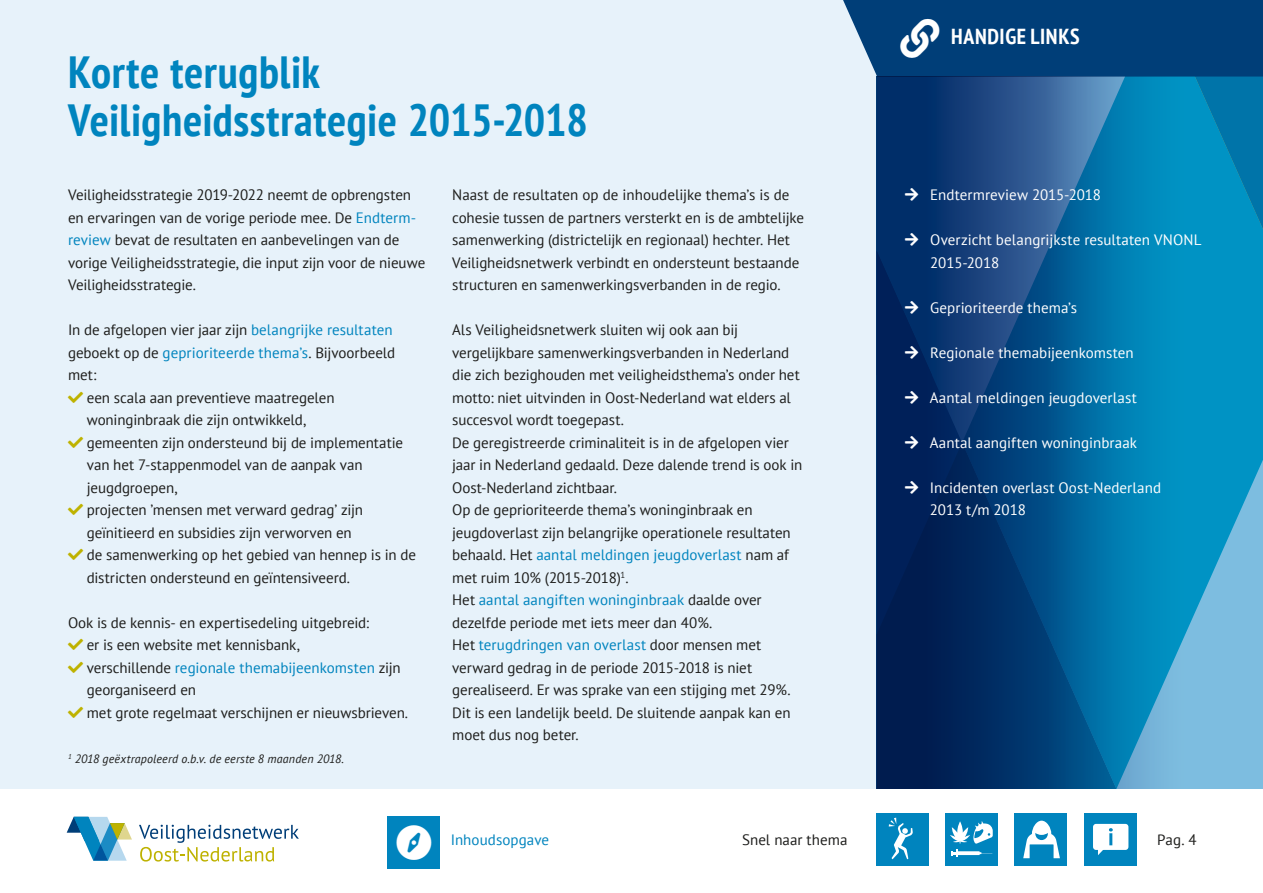
<style>
.page{position:relative;width:1263px;height:893px;background:#e7f2fa}
.page>*{position:absolute;margin:0;border:0;box-sizing:border-box;transform-origin:0 0}
.t1{font:700 condensed 45px/48px "PT Sans";letter-spacing:.01em;color:#0084be}
.t2{font:700 condensed 21.75px "PT Sans";letter-spacing:.03em;color:#fff}
.t3{font:15px/22.5px "PT Sans";letter-spacing:-.005em;color:#1d1d1b}
.t4{font:15px/22.5px "PT Sans";letter-spacing:.005em;color:#fff}
.t5{font:15px "PT Sans";letter-spacing:.005em;color:#0084be}
.t6{font:italic 12px "PT Sans";letter-spacing:.015em;color:#1d1d1b}
.s1{color:#0084be}
</style>
<div class="page">
<svg style="left:877px;top:375px;width:386px;height:414px;background:#126194"></svg>
<div style="left:0;top:789px;width:1263px;height:104px;background:#fff"></div>
<div style="left:1084px;top:813px;width:52px;height:52px;background:#0084be"></div>
<div style="left:1015px;top:813px;width:52px;height:52px;background:#0084be"></div>
<div style="left:945px;top:813px;width:52px;height:52px;background:#0084be"></div>
<div style="left:876px;top:813px;width:52px;height:52px;background:#0084be"></div>
<svg style="left:889px;top:818px;width:24px;height:41px"></svg>
<div style="left:387px;top:817px;width:53px;height:52px;background:#0084be"></div>
<svg style="left:950px;top:821px;width:43px;height:36px"></svg>
<svg style="left:1093px;top:824px;width:35px;height:31px"></svg>
<svg style="left:1023px;top:821px;width:37px;height:37px"></svg>
<svg style="left:67px;top:817px;width:65px;height:44px"></svg>
<svg style="left:139px;top:825px;width:160px;height:36px"></svg>
<svg style="left:843px;top:0;width:420px;height:375px;background:#19669a"></svg>
<svg style="left:905px;top:391px;width:13px;height:12px"></svg>
<svg style="left:905px;top:436px;width:13px;height:12px"></svg>
<svg style="left:905px;top:481px;width:13px;height:12px"></svg>
<h1 class="t1" style="left:68px;top:47px;width:521px">Korte terugblik<br>Veiligheidsstrategie 2015-2018</h1>
<p class="t3" style="left:68px;top:183px;width:359px">Veiligheidsstrategie 2019-2022 neemt de opbrengsten en ervaringen van de vorige periode mee. De <span class="s1">Endterm&shy;review</span> bevat de resultaten en aanbevelingen van de vorige Veiligheidsstrategie, die input zijn voor de nieuwe Veiligheidsstrategie.</p>
<p class="t3" style="left:68px;top:318px;width:326px">In de afgelopen vier jaar zijn <span class="s1">belangrijke resultaten</span></p>
<p class="t3" style="left:68px;top:341px;width:329px">geboekt op de <span class="s1">geprioriteerde thema’s</span>. Bijvoorbeeld</p>
<p class="t3" style="left:68px;top:363px;width:30px">met:</p>
<p class="t3" style="left:87px;top:386px;width:249px">een scala aan preventieve maatregelen</p>
<p class="t3" style="left:87px;top:408px;width:221px">woninginbraak die zijn ontwikkeld,</p>
<p class="t3" style="left:87px;top:431px;width:318px">gemeenten zijn ondersteund bij de implementatie</p>
<p class="t3" style="left:87px;top:453px;width:277px">van het 7-stappenmodel van de aanpak van</p>
<p class="t3" style="left:87px;top:476px;width:92px">jeugdgroepen,</p>
<p class="t3" style="left:87px;top:498px;width:278px">projecten ’mensen met verward gedrag’ zijn</p>
<p class="t3" style="left:87px;top:521px;width:267px">geïnitieerd en subsidies zijn verworven en</p>
<p class="t3" style="left:87px;top:543px;width:331px">de samenwerking op het gebied van hennep is in de</p>
<p class="t3" style="left:87px;top:566px;width:265px">districten ondersteund en geïntensiveerd.</p>
<p class="t3" style="left:87px;top:611px;width:323px;text-indent:-19px">Ook is de kennis- en expertisedeling uitgebreid:<br>er is een website met kennisbank,<br>verschillende <span class="s1">regionale themabijeenkomsten</span> zijn georganiseerd en<br>met grote regelmaat verschijnen er nieuwsbrieven.</p>
<p class="t6" style="left:68px;top:751px;width:278px"><sup>1</sup> 2018 geëxtrapoleerd o.b.v. de eerste 8 maanden 2018.</p>
<p class="t3" style="left:452px;top:183px;width:353px">Naast de resultaten op de inhoudelijke thema’s is de cohesie tussen de partners versterkt en is de ambtelijke samenwerking (districtelijk en regionaal) hechter. Het Veiligheidsnetwerk verbindt en ondersteunt bestaande structuren en samenwerkingsverbanden in de regio.</p>
<p class="t3" style="left:452px;top:318px;width:352px">Als Veiligheidsnetwerk sluiten wij ook aan bij vergelijkbare samenwerkingsverbanden in Nederland die zich bezighouden met veiligheidsthema’s onder het motto: niet uitvinden in Oost-Nederland wat elders al succesvol wordt toegepast.<br>De geregistreerde criminaliteit is in de afgelopen vier jaar in Nederland gedaald. Deze dalende trend is ook in Oost-Nederland zichtbaar.<br>Op de geprioriteerde thema’s woninginbraak en jeugdoverlast zijn belangrijke operationele resultaten behaald. Het <span class="s1">aantal meldingen jeugdoverlast</span> nam af met ruim 10% (2015-2018)<sup>1</sup>.<br>Het <span class="s1">aantal aangiften woninginbraak</span> daalde over dezelfde periode met iets meer dan 40%.<br>Het <span class="s1">terugdringen van overlast</span> door mensen met verward gedrag in de periode 2015-2018 is niet gerealiseerd. Er was sprake van een stijging met 29%.<br>Dit is een landelijk beeld. De sluitende aanpak kan en moet dus nog beter.</p>
<h2 class="t2" style="left:951px;top:22px;width:130px">HANDIGE LINKS</h2>
<p class="t4" style="left:930px;top:183px;width:172px">Endtermreview 2015-2018</p>
<p class="t4" style="left:930px;top:228px;width:273px">Overzicht belangrijkste resultaten VNONL<br>2015-2018</p>
<p class="t4" style="left:930px;top:296px;width:148px">Geprioriteerde thema’s</p>
<p class="t4" style="left:930px;top:341px;width:205px">Regionale themabijeenkomsten</p>
<p class="t4" style="left:930px;top:386px;width:208px">Aantal meldingen jeugdoverlast</p>
<p class="t4" style="left:930px;top:431px;width:209px">Aantal aangiften woninginbraak</p>
<p class="t4" style="left:930px;top:476px;width:233px">Incidenten overlast Oost-Nederland<br>2013 t/m 2018</p>
<p class="t5" style="left:451px;top:830px;width:100px">Inhoudsopgave</p>
<p class="t3" style="left:742px;top:828px;width:107px">Snel naar thema</p>
<p class="t3" style="left:1157px;top:828px;width:41px">Pag. 4</p>
</div>
